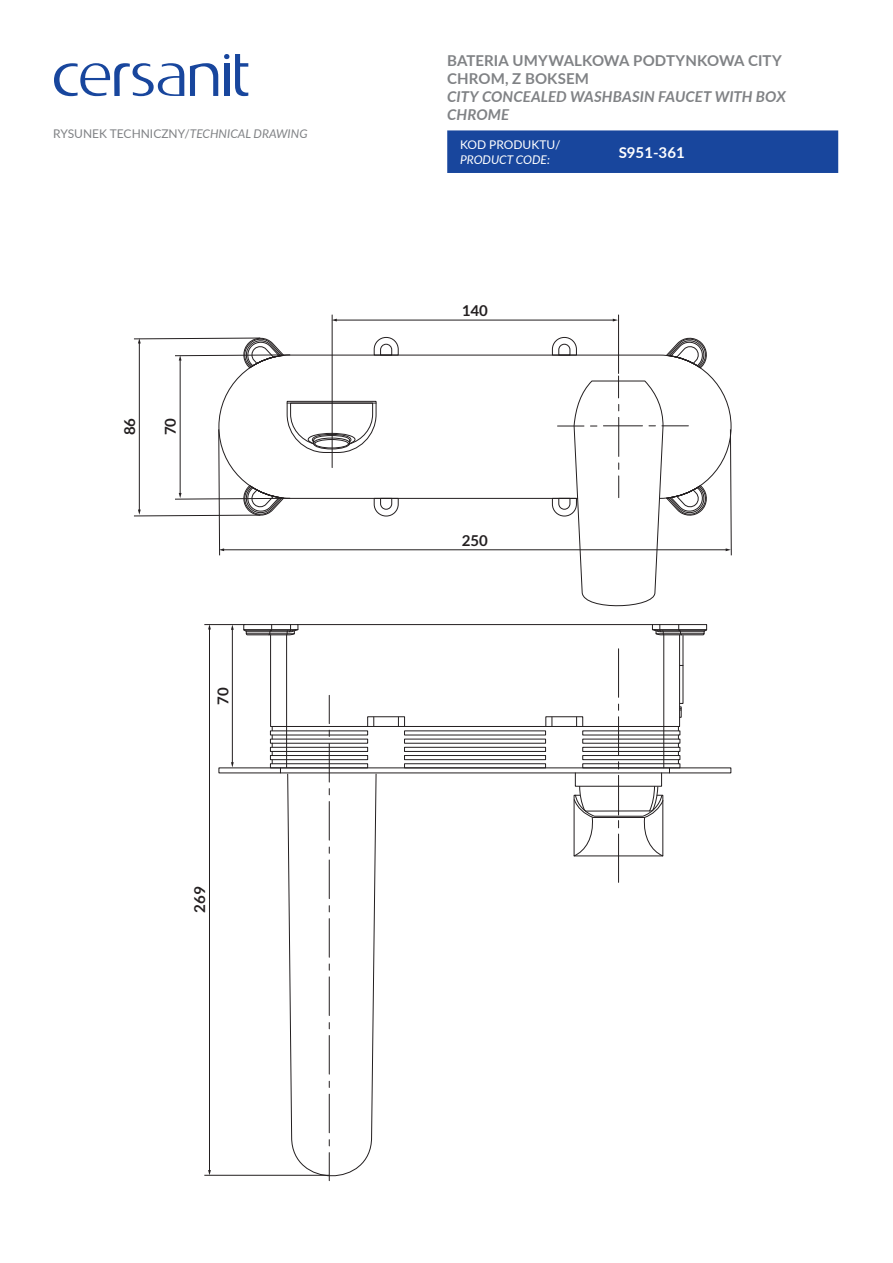
<style>
.page{position:relative;width:893px;height:1263px;background:#fff}
.page>*{position:absolute;margin:0;border:0;box-sizing:border-box;transform-origin:0 0}
.t1{font:700 15px/18px "Lato";letter-spacing:.005em;color:#808285}
.t2{font:italic 700 15px/18px "Lato";letter-spacing:.005em;color:#808285}
.t3{font:700 15px "Lato";color:#231f20}
.t4{font:700 15px "Lato";color:#fff}
.t5{font:12px "Lato";color:#808285}
.t6{font:12px "Lato";color:#fff}
.t7{font:italic 12px "Lato";color:#fff}
.s1{font-style:italic}
</style>
<div class="page">
<div style="left:447px;top:130px;width:391px;height:43px;background:#18469d"></div>
<svg style="left:190px;top:63px;width:28px;height:33px"></svg>
<svg style="left:235px;top:54px;width:13px;height:42px"></svg>
<svg style="left:54px;top:63px;width:130px;height:33px"></svg>
<div style="left:224px;top:63px;width:5px;height:33px;background:#18469d"></div>
<svg style="left:224px;top:54px;width:5px;height:5px"></svg>
<svg style="left:665px;top:337px;width:42px;height:32px"></svg>
<svg style="left:374px;top:337px;width:25px;height:19px"></svg>
<svg style="left:552px;top:337px;width:25px;height:19px"></svg>
<div style="left:270px;top:634px;width:410px;height:93px;border:1px solid #231f20"></div>
<div style="left:545px;top:716px;width:38px;height:11px;border:1px solid #231f20"></div>
<div style="left:367px;top:716px;width:38px;height:11px;border:1px solid #231f20"></div>
<div style="left:582px;top:747px;width:98px;height:5px;border:1px solid #231f20"></div>
<div style="left:582px;top:755px;width:98px;height:5px;border:1px solid #231f20"></div>
<div style="left:582px;top:763px;width:98px;height:5px;border:1px solid #231f20"></div>
<div style="left:404px;top:747px;width:142px;height:5px;border:1px solid #231f20"></div>
<div style="left:404px;top:755px;width:142px;height:5px;border:1px solid #231f20"></div>
<div style="left:404px;top:763px;width:142px;height:5px;border:1px solid #231f20"></div>
<div style="left:219px;top:767px;width:512px;height:6px;border:1px solid #231f20"></div>
<svg style="left:652px;top:624px;width:55px;height:149px"></svg>
<hr style="left:618px;top:315px;width:1px;height:58px;background:#231f20">
<hr style="left:332px;top:315px;width:1px;height:153px;background:#231f20">
<svg style="left:552px;top:376px;width:157px;height:231px"></svg>
<hr style="left:618px;top:717px;width:1px;height:38px;background:#231f20">
<hr style="left:618px;top:775px;width:1px;height:40px;background:#231f20">
<hr style="left:618px;top:834px;width:1px;height:48px;background:#231f20">
<hr style="left:618px;top:649px;width:1px;height:48px;background:#231f20">
<svg style="left:573px;top:786px;width:91px;height:71px"></svg>
<svg style="left:243px;top:624px;width:134px;height:557px"></svg>
<hr style="left:204px;top:624px;width:41px;height:1px;background:#231f20">
<hr style="left:204px;top:1175px;width:125px;height:1px;background:#231f20">
<hr style="left:232px;top:629px;width:1px;height:134px;background:#231f20">
<svg style="left:231px;top:625px;width:3px;height:5px"></svg>
<hr style="left:209px;top:628px;width:1px;height:543px;background:#231f20">
<svg style="left:208px;top:624px;width:3px;height:5px"></svg>
<svg style="left:208px;top:1170px;width:3px;height:5px"></svg>
<hr style="left:180px;top:360px;width:1px;height:134px;background:#231f20">
<hr style="left:139px;top:342px;width:1px;height:168px;background:#231f20">
<svg style="left:134px;top:337px;width:156px;height:32px"></svg>
<hr style="left:223px;top:549px;width:504px;height:1px;background:#231f20">
<hr style="left:336px;top:320px;width:278px;height:1px;background:#231f20">
<svg style="left:134px;top:401px;width:265px;height:155px"></svg>
<svg style="left:726px;top:429px;width:6px;height:127px"></svg>
<hr style="left:298px;top:624px;width:354px;height:1px;background:#231f20">
<div style="left:619px;top:145px;width:66px;height:12px;background:#18469d"></div>
<p class="t5" style="left:53px;top:126px;width:256px">RYSUNEK TECHNICZNY/<span class="s1">TECHNICAL DRAWING</span></p>
<p class="t3" style="left:121px;top:435px;width:19px;rotate:-90deg">86</p>
<p class="t3" style="left:162px;top:435px;width:19px;rotate:-90deg">70</p>
<p class="t3" style="left:214px;top:705px;width:19px;rotate:-90deg">70</p>
<p class="t3" style="left:191px;top:913px;width:28px;rotate:-90deg">269</p>
<p class="t1" style="left:447px;top:51px;width:336px">BATERIA UMYWALKOWA PODTYNKOWA CITY<br>CHROM, Z BOKSEM</p>
<p class="t2" style="left:447px;top:87px;width:340px">CITY CONCEALED WASHBASIN FAUCET WITH BOX<br>CHROME</p>
<p class="t6" style="left:460px;top:136px;width:102px">KOD PRODUKTU/</p>
<p class="t7" style="left:460px;top:151px;width:92px">PRODUCT CODE:</p>
<p class="t3" style="left:462px;top:302px;width:28px">140</p>
<p class="t4" style="left:619px;top:141px;width:68px">S951-361</p>
<p class="t3" style="left:462px;top:531px;width:28px">250</p>
</div>
